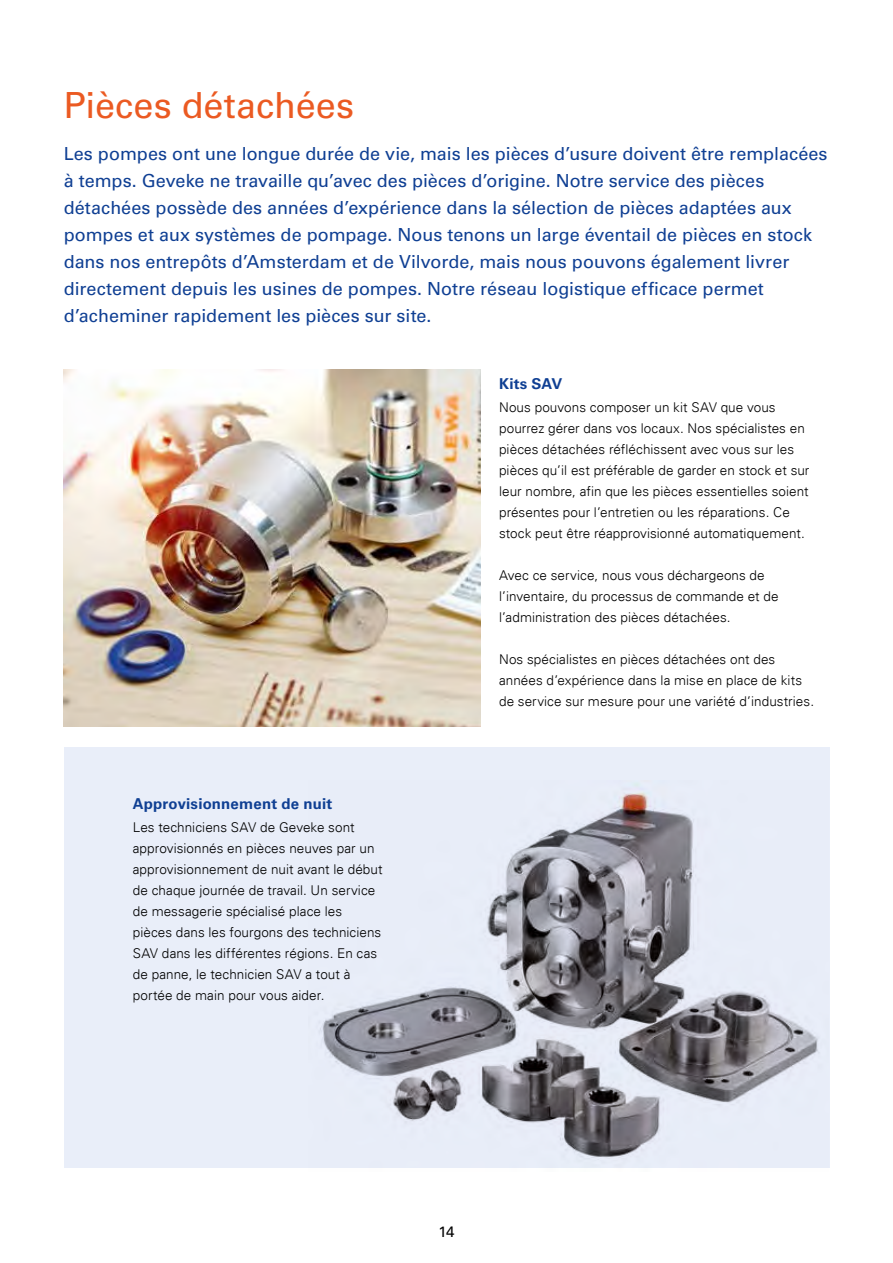
<style>
.page{position:relative;width:893px;height:1263px;background:#fff}
.page>*{position:absolute;margin:0;border:0;box-sizing:border-box;transform-origin:0 0}
.t1{font:36px "Univers LT Std";letter-spacing:.005em;color:#eb5a22}
.t2{font:18px/27px "Univers LT Std";color:#0f3f93}
.t3{font:700 15px "Univers LT Std";letter-spacing:.015em;color:#0f3f93}
.t4{font:15px "Univers LT Std";color:#000}
.t5{font:300 13.5px/21px "Univers LT";letter-spacing:.005em;color:#000}
</style>
<div class="page">
<div style="left:64px;top:748px;width:765px;height:420px;background:#e9eef9"></div>
<img style="left:319px;top:783px;width:500px;height:376px">
<img style="left:64px;top:370px;width:417px;height:357px">
<h1 class="t1" style="left:64px;top:84px;width:292px">Pièces détachées</h1>
<p class="t2" style="left:64px;top:140px;width:765px">Les pompes ont une longue durée de vie, mais les pièces d’usure doivent être remplacées à temps. Geveke ne travaille qu’avec des pièces d’origine. Notre service des pièces détachées possède des années d’expérience dans la sélection de pièces adaptées aux pompes et aux systèmes de pompage. Nous tenons un large éventail de pièces en stock dans nos entrepôts d’Amsterdam et de Vilvorde, mais nous pouvons également livrer directement depuis les usines de pompes. Notre réseau logistique efficace permet d’acheminer rapidement les pièces sur site.</p>
<p class="t3" style="left:133px;top:795px;width:201px">Approvisionnement de nuit</p>
<p class="t5" style="left:133px;top:817px;width:251px">Les techniciens SAV de Geveke sont approvisionnés en pièces neuves par un approvisionnement de nuit avant le début de chaque journée de travail. Un service de messagerie spécialisé place les pièces dans les fourgons des techniciens SAV dans les différentes régions. En cas de panne, le technicien SAV a tout à portée de main pour vous aider.</p>
<p class="t3" style="left:499px;top:375px;width:65px">Kits SAV</p>
<p class="t5" style="left:499px;top:397px;width:312px">Nous pouvons composer un kit SAV que vous pourrez gérer dans vos locaux. Nos spécialistes en pièces détachées réfléchissent avec vous sur les pièces qu’il est préférable de garder en stock et sur leur nombre, afin que les pièces essentielles soient présentes pour l’entretien ou les réparations. Ce stock peut être réapprovisionné automatiquement.</p>
<p class="t5" style="left:499px;top:565px;width:281px">Avec ce service, nous vous déchargeons de l’inventaire, du processus de commande et de l’administration des pièces détachées.</p>
<p class="t5" style="left:499px;top:649px;width:317px">Nos spécialistes en pièces détachées ont des années d’expérience dans la mise en place de kits de service sur mesure pour une variété d’industries.</p>
<p class="t4" style="left:438px;top:1223px;width:18px">14</p>
</div>
